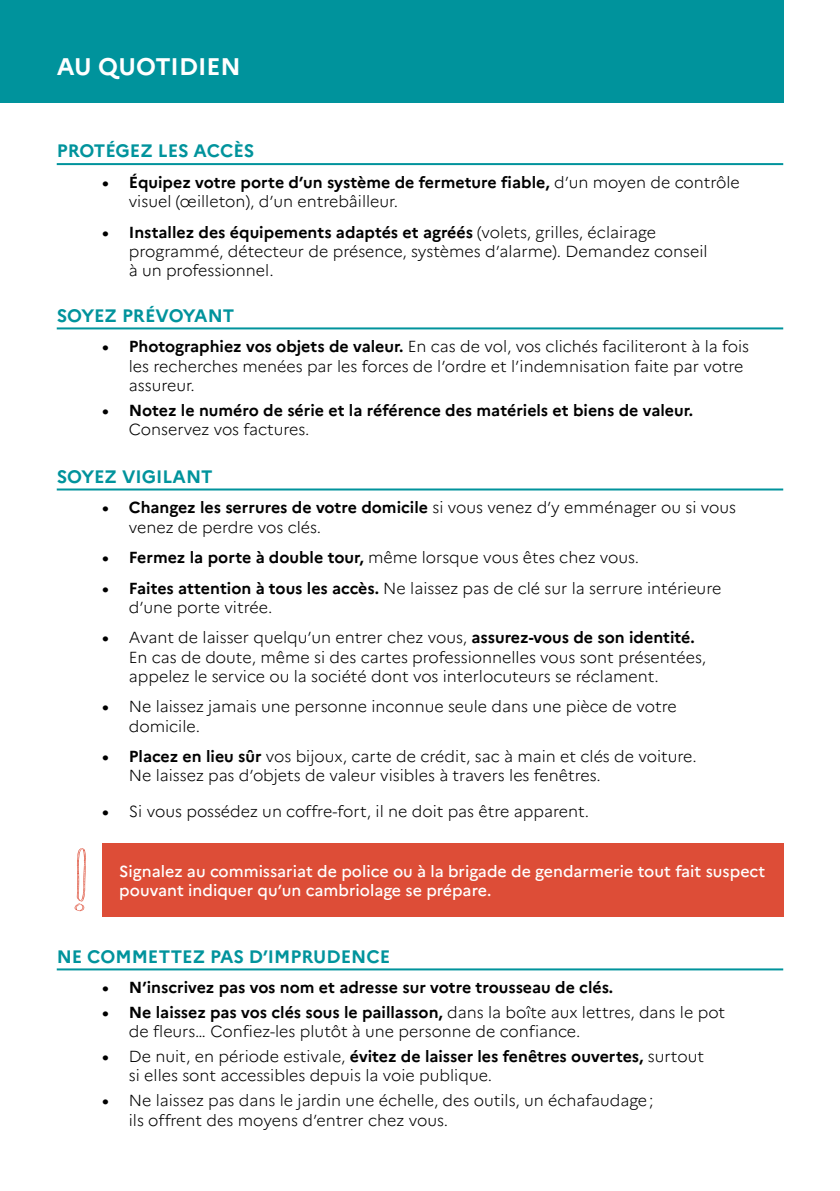
<style>
.page{position:relative;width:840px;height:1191px;background:#fff}
.page>*{position:absolute;margin:0;border:0;box-sizing:border-box;transform-origin:0 0}
.t1{font:700 24px "Marianne";color:#fff}
.t2{font:700 18px "Marianne";color:#00939c}
.t3{font:300 16px/19.2px "Marianne";color:#000}
.t4{font:700 16px "Marianne";color:#000}
.t5{font:500 16px/19.2px "Marianne";color:#fff}
.s1{font-weight:700}
</style>
<div class="page">
<div style="left:0;top:0;width:782px;height:103px;background:#00939c"></div>
<hr style="left:57px;top:163px;width:725px;height:2px;background:#00939c">
<hr style="left:57px;top:327px;width:725px;height:2px;background:#00939c">
<hr style="left:57px;top:488px;width:725px;height:2px;background:#00939c">
<hr style="left:57px;top:968px;width:725px;height:2px;background:#00939c">
<svg style="left:74px;top:848px;width:12px;height:63px"></svg>
<div style="left:102px;top:843px;width:680px;height:74px;background:#dd4d37"></div>
<h1 class="t1" style="left:57px;top:52px;width:185px">AU QUOTIDIEN</h1>
<p class="t2" style="left:57px;top:140px;width:199px">PROTÉGEZ LES ACCÈS</p>
<p class="t3" style="left:129px;top:173px;width:612px;text-indent:-27px"><span class="s1">• Équipez votre porte d’un système de fermeture fiable,</span> d’un moyen de contrôle visuel (œilleton), d’un entrebâilleur.</p>
<p class="t3" style="left:129px;top:222px;width:580px;text-indent:-27px"><span class="s1">• Installez des équipements adaptés et agréés</span> (volets, grilles, éclairage programmé, détecteur de présence, systèmes d’alarme). Demandez conseil à un professionnel.</p>
<p class="t2" style="left:57px;top:304px;width:179px">SOYEZ PRÉVOYANT</p>
<p class="t3" style="left:129px;top:337px;width:621px;text-indent:-27px"><span class="s1">• Photographiez vos objets de valeur.</span> En cas de vol, vos clichés faciliteront à la fois les recherches menées par les forces de l’ordre et l’indemnisation faite par votre assureur.</p>
<p class="t4" style="left:102px;top:400px;width:592px">• Notez le numéro de série et la référence des matériels et biens de valeur.</p>
<p class="t3" style="left:129px;top:419px;width:182px">Conservez vos factures.</p>
<p class="t2" style="left:57px;top:465px;width:157px">SOYEZ VIGILANT</p>
<p class="t3" style="left:129px;top:498px;width:608px;text-indent:-27px"><span class="s1">• Changez les serrures de votre domicile</span> si vous venez d’y emménager ou si vous venez de perdre vos clés.</p>
<p class="t3" style="left:102px;top:548px;width:538px"><span class="s1">• Fermez la porte à double tour,</span> même lorsque vous êtes chez vous.</p>
<p class="t3" style="left:129px;top:578px;width:593px;text-indent:-27px"><span class="s1">• Faites attention à tous les accès.</span> Ne laissez pas de clé sur la serrure intérieure d’une porte vitrée.</p>
<p class="t3" style="left:129px;top:628px;width:578px;text-indent:-27px"><span class="s1">•</span> Avant de laisser quelqu’un entrer chez vous, <span class="s1">assurez-vous de son identité.<br></span>En cas de doute, même si des cartes professionnelles vous sont présentées, appelez le service ou la société dont vos interlocuteurs se réclament.</p>
<p class="t3" style="left:129px;top:697px;width:549px;text-indent:-27px"><span class="s1">•</span> Ne laissez jamais une personne inconnue seule dans une pièce de votre domicile.</p>
<p class="t3" style="left:129px;top:747px;width:569px;text-indent:-27px"><span class="s1">• Placez en lieu sûr</span> vos bijoux, carte de crédit, sac à main et clés de voiture.<br>Ne laissez pas d’objets de valeur visibles à travers les fenêtres.</p>
<p class="t3" style="left:102px;top:801px;width:488px"><span class="s1">•</span> Si vous possédez un coffre-fort, il ne doit pas être apparent.</p>
<p class="t5" style="left:119px;top:861px;width:647px">Signalez au commissariat de police ou à la brigade de gendarmerie tout fait suspect pouvant indiquer qu’un cambriolage se prépare.</p>
<p class="t2" style="left:57px;top:945px;width:335px">NE COMMETTEZ PAS D’IMPRUDENCE</p>
<p class="t4" style="left:102px;top:977px;width:512px">• N’inscrivez pas vos nom et adresse sur votre trousseau de clés.</p>
<p class="t3" style="left:129px;top:1002px;width:597px;text-indent:-27px"><span class="s1">• Ne laissez pas vos clés sous le paillasson,</span> dans la boîte aux lettres, dans le pot de fleurs… Confiez-les plutôt à une personne de confiance.</p>
<p class="t3" style="left:129px;top:1047px;width:576px;text-indent:-27px"><span class="s1">•</span> De nuit, en période estivale, <span class="s1">évitez de laisser les fenêtres ouvertes,</span> surtout si elles sont accessibles depuis la voie publique.</p>
<p class="t3" style="left:129px;top:1091px;width:526px;text-indent:-27px"><span class="s1">•</span> Ne laissez pas dans le jardin une échelle, des outils, un échafaudage; ils offrent des moyens d’entrer chez vous.</p>
</div>
